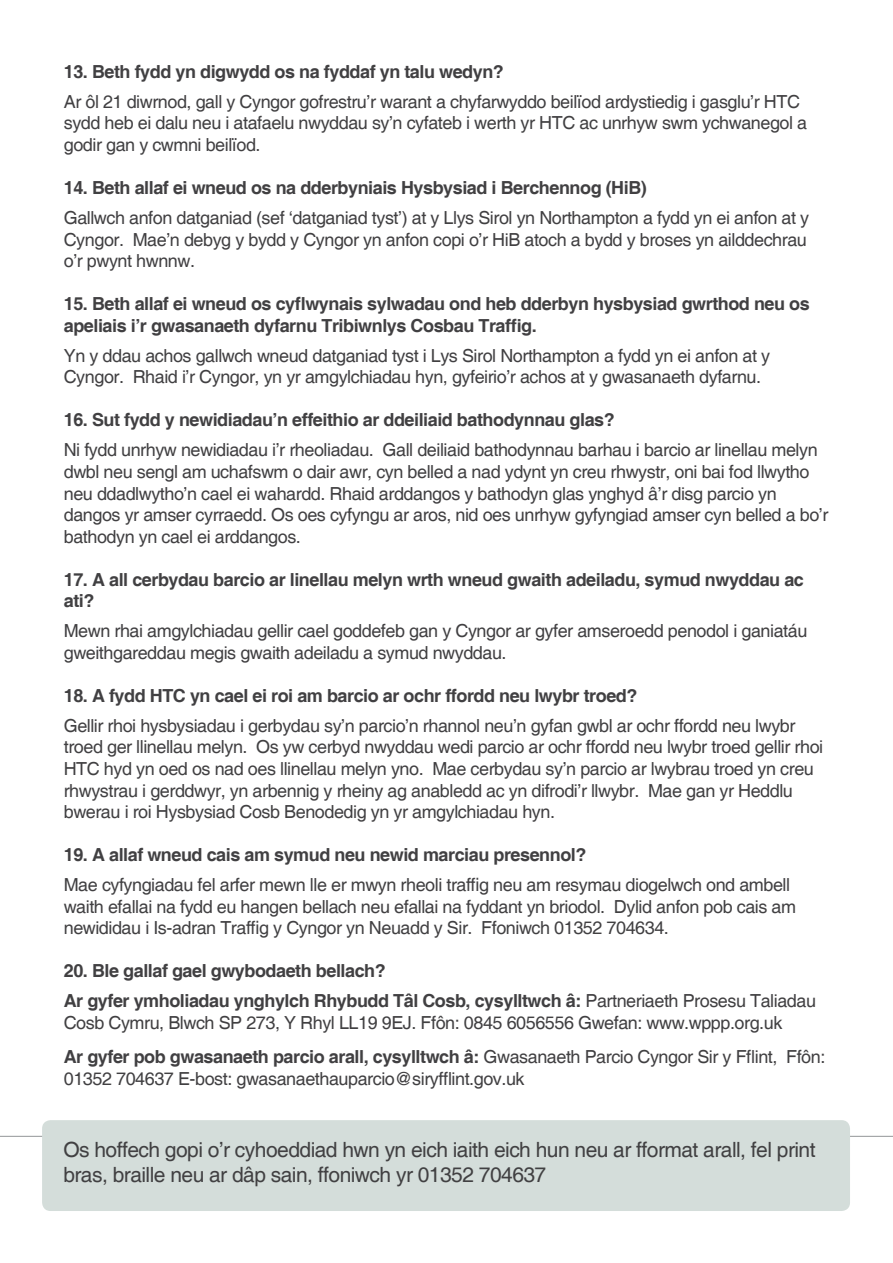
<style>
.page{position:relative;width:893px;height:1263px;background:#fff}
.page>*{position:absolute;margin:0;border:0;box-sizing:border-box;transform-origin:0 0}
.t1{font:21px/25.2px "Helvetica";letter-spacing:-.025em;color:#414042}
.t2{font:18px/21.6px "Helvetica";letter-spacing:-.025em;color:#414042}
.t3{font:700 18px/21.6px "Helvetica";letter-spacing:-.025em;color:#414042}
.s1{font-weight:400}
.s2{font-weight:700}
</style>
<div class="page">
<hr style="left:0;top:1136px;width:893px;height:1px;background:#939598">
<div style="left:42px;top:1120px;width:808px;height:91px;background:#d4ddda;border-radius:9px"></div>
<p class="t3" style="left:64px;top:61px;width:442px">13. Beth fydd yn digwydd os na fyddaf yn talu wedyn?</p>
<p class="t2" style="left:64px;top:91px;width:745px">Ar ôl 21 diwrnod, gall y Cyngor gofrestru’r warant a chyfarwyddo beilïod ardystiedig i gasglu’r HTC sydd heb ei dalu neu i atafaelu nwyddau sy’n cyfateb i werth yr HTC ac unrhyw swm ychwanegol a godir gan y cwmni beilïod.</p>
<p class="t3" style="left:64px;top:178px;width:585px">14. Beth allaf ei wneud os na dderbyniais Hysbysiad i Berchennog (HiB)</p>
<p class="t2" style="left:64px;top:208px;width:747px">Gallwch anfon datganiad (sef ‘datganiad tyst’) at y Llys Sirol yn Northampton a fydd yn ei anfon at y<br>Cyngor. Mae’n debyg y bydd y Cyngor yn anfon copi o’r HiB atoch a bydd y broses yn ailddechrau o’r pwynt hwnnw.</p>
<p class="t3" style="left:64px;top:294px;width:747px">15. Beth allaf ei wneud os cyflwynais sylwadau ond heb dderbyn hysbysiad gwrthod neu os apeliais i’r gwasanaeth dyfarnu Tribiwnlys Cosbau Traffig.</p>
<p class="t2" style="left:64px;top:345px;width:708px">Yn y ddau achos gallwch wneud datganiad tyst i Lys Sirol Northampton a fydd yn ei anfon at y<br>Cyngor. Rhaid i’r Cyngor, yn yr amgylchiadau hyn, gyfeirio’r achos at y gwasanaeth dyfarnu.</p>
<p class="t3" style="left:64px;top:410px;width:552px">16. Sut fydd y newidiadau’n effeithio ar ddeiliaid bathodynnau glas?</p>
<p class="t2" style="left:64px;top:440px;width:766px">Ni fydd unrhyw newidiadau i’r rheoliadau. Gall deiliaid bathodynnau barhau i barcio ar linellau melyn dwbl neu sengl am uchafswm o dair awr, cyn belled a nad ydynt yn creu rhwystr, oni bai fod llwytho neu ddadlwytho’n cael ei wahardd. Rhaid arddangos y bathodyn glas ynghyd â’r disg parcio yn dangos yr amser cyrraedd. Os oes cyfyngu ar aros, nid oes unrhyw gyfyngiad amser cyn belled a bo’r bathodyn yn cael ei arddangos.</p>
<p class="t3" style="left:64px;top:569px;width:742px">17. A all cerbydau barcio ar linellau melyn wrth wneud gwaith adeiladu, symud nwyddau ac ati?</p>
<p class="t2" style="left:64px;top:621px;width:745px">Mewn rhai amgylchiadau gellir cael goddefeb gan y Cyngor ar gyfer amseroedd penodol i ganiatáu gweithgareddau megis gwaith adeiladu a symud nwyddau.</p>
<p class="t3" style="left:64px;top:685px;width:575px">18. A fydd HTC yn cael ei roi am barcio ar ochr ffordd neu lwybr troed?</p>
<p class="t2" style="left:64px;top:715px;width:761px">Gellir rhoi hysbysiadau i gerbydau sy’n parcio’n rhannol neu’n gyfan gwbl ar ochr ffordd neu lwybr troed ger llinellau melyn. Os yw cerbyd nwyddau wedi parcio ar ochr ffordd neu lwybr troed gellir rhoi HTC hyd yn oed os nad oes llinellau melyn yno. Mae cerbydau sy’n parcio ar lwybrau troed yn creu rhwystrau i gerddwyr, yn arbennig y rheiny ag anabledd ac yn difrodi’r llwybr. Mae gan yr Heddlu bwerau i roi Hysbysiad Cosb Benodedig yn yr amgylchiadau hyn.</p>
<p class="t3" style="left:64px;top:845px;width:524px">19. A allaf wneud cais am symud neu newid marciau presennol?</p>
<p class="t2" style="left:64px;top:875px;width:734px">Mae cyfyngiadau fel arfer mewn lle er mwyn rheoli traffig neu am resymau diogelwch ond ambell waith efallai na fydd eu hangen bellach neu efallai na fyddant yn briodol. Dylid anfon pob cais am newididau i Is-adran Traffig y Cyngor yn Neuadd y Sir. Ffoniwch 01352 704634.</p>
<p class="t3" style="left:64px;top:957px;width:754px;line-height:30.2px">20. Ble gallaf gael gwybodaeth bellach?<br>Ar gyfer ymholiadau ynghylch Rhybudd Tâl Cosb, cysylltwch â: <span class="s1">Partneriaeth Prosesu Taliadau</span></p>
<p class="t2" style="left:64px;top:1006px;width:763px;line-height:34.3px">Cosb Cymru, Blwch SP 273, Y Rhyl LL19 9EJ. Ffôn: 0845 6056556 Gwefan: www.wppp.org.uk<br><span class="s2">Ar gyfer pob gwasanaeth parcio arall, cysylltwch â:</span> Gwasanaeth Parcio Cyngor Sir y Fflint, Ffôn:</p>
<p class="t2" style="left:64px;top:1068px;width:462px">01352 704637 E-bost: gwasanaethauparcio@siryfflint.gov.uk</p>
<p class="t1" style="left:63px;top:1137px;width:754px">Os hoffech gopi o’r cyhoeddiad hwn yn eich iaith eich hun neu ar fformat arall, fel print bras, braille neu ar dâp sain, ffoniwch yr 01352 704637</p>
</div>
